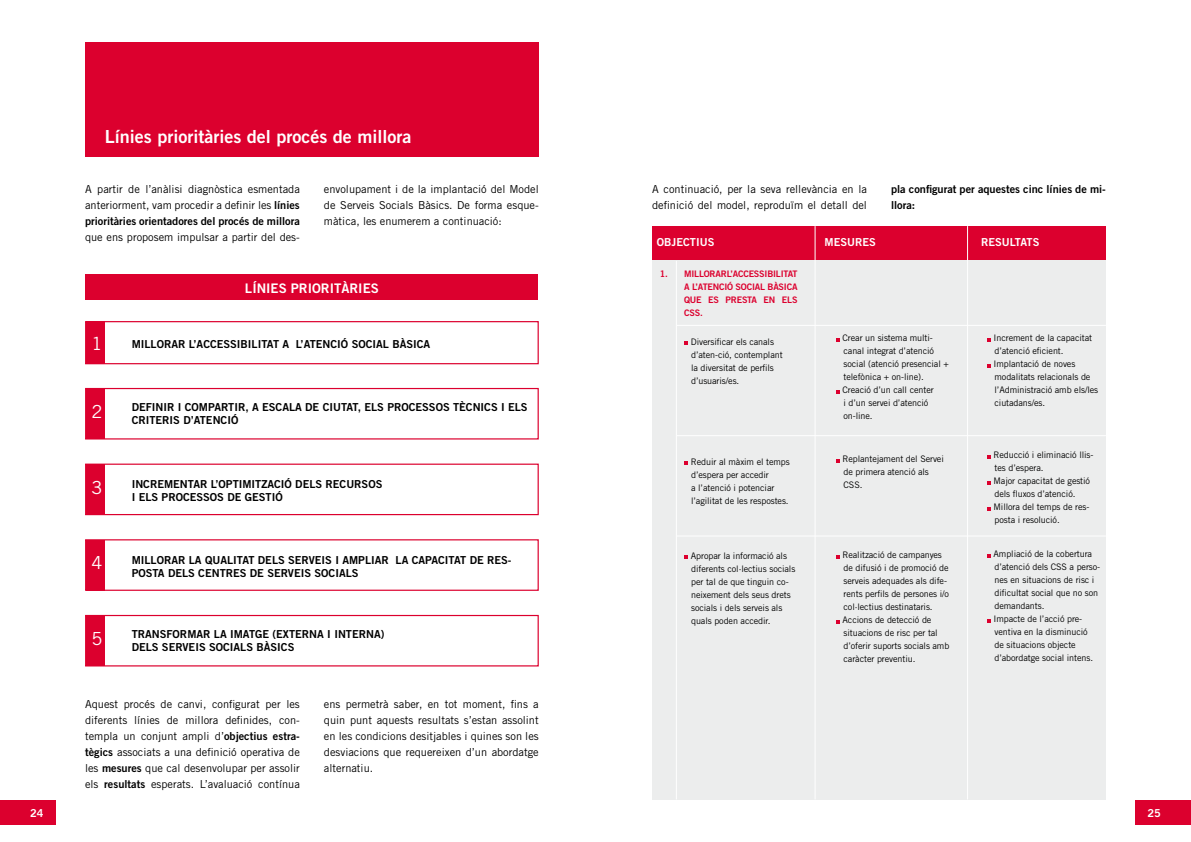
<style>
.page{position:relative;width:1191px;height:842px;background:#fff}
.page>*{position:absolute;margin:0;border:0;box-sizing:border-box;transform-origin:0 0}
.t1{font:18px "Trade Gothic Bold Two";color:#fff}
.t2{font:18px "Trade Gothic";color:#fff}
.t3{font:13.2px "Trade Gothic Bold Two";color:#fff}
.t4{font:11px/16px "Trade Gothic";color:#000;text-align:justify}
.t5{font:11px/13px "Trade Gothic Bold Two";color:#000}
.t6{font:11px "Trade Gothic Bold Two";color:#fff}
.t7{font:9px/13px "Trade Gothic";letter-spacing:-.01em;color:#000}
.t8{font:9px/13px "Trade Gothic Bold Two";letter-spacing:-.02em;color:#dc002e;text-align:justify}
.s1{font-family:"Trade Gothic Bold Two"}
</style>
<div class="page">
<div style="left:0;top:800px;width:56px;height:25px;background:#dc002e"></div>
<div style="left:1135px;top:800px;width:56px;height:25px;background:#dc002e"></div>
<div style="left:652px;top:228px;width:454px;height:571px;background:#eceded"></div>
<div style="left:85px;top:42px;width:454px;height:114px;background:#dc002e"></div>
<div style="left:86px;top:275px;width:452px;height:25px;background:#dc002e"></div>
<div style="left:86px;top:322px;width:19px;height:42px;background:#dc002e"></div>
<div style="left:85px;top:321px;width:454px;height:43px;border:1px solid #dc002e"></div>
<div style="left:86px;top:388px;width:19px;height:51px;background:#dc002e"></div>
<div style="left:85px;top:388px;width:454px;height:51px;border:1px solid #dc002e"></div>
<div style="left:86px;top:464px;width:19px;height:51px;background:#dc002e"></div>
<div style="left:85px;top:464px;width:454px;height:51px;border:1px solid #dc002e"></div>
<div style="left:86px;top:540px;width:19px;height:50px;background:#dc002e"></div>
<div style="left:85px;top:539px;width:454px;height:52px;border:1px solid #dc002e"></div>
<div style="left:86px;top:615px;width:19px;height:51px;background:#dc002e"></div>
<div style="left:85px;top:615px;width:454px;height:51px;border:1px solid #dc002e"></div>
<div style="left:652px;top:226px;width:454px;height:34px;background:#dc002e"></div>
<hr style="left:676px;top:261px;width:1px;height:538px;background:#fff">
<hr style="left:814px;top:226px;width:1px;height:573px;background:#fff">
<hr style="left:967px;top:226px;width:1px;height:573px;background:#fff">
<svg style="left:684px;top:341px;width:3px;height:4px"></svg>
<svg style="left:684px;top:461px;width:3px;height:4px"></svg>
<svg style="left:684px;top:555px;width:3px;height:4px"></svg>
<svg style="left:836px;top:338px;width:4px;height:3px"></svg>
<svg style="left:836px;top:390px;width:4px;height:3px"></svg>
<svg style="left:836px;top:459px;width:4px;height:3px"></svg>
<svg style="left:836px;top:555px;width:4px;height:3px"></svg>
<svg style="left:836px;top:620px;width:4px;height:3px"></svg>
<svg style="left:987px;top:338px;width:4px;height:3px"></svg>
<svg style="left:987px;top:364px;width:4px;height:3px"></svg>
<svg style="left:987px;top:455px;width:4px;height:3px"></svg>
<svg style="left:987px;top:481px;width:4px;height:3px"></svg>
<svg style="left:987px;top:507px;width:4px;height:3px"></svg>
<svg style="left:987px;top:554px;width:4px;height:3px"></svg>
<svg style="left:987px;top:619px;width:4px;height:3px"></svg>
<hr style="left:677px;top:435px;width:429px;height:1px;background:#fff">
<hr style="left:677px;top:325px;width:429px;height:1px;background:#fff">
<hr style="left:677px;top:535px;width:429px;height:1px;background:#fff">
<h1 class="t1" style="left:105px;top:126px;width:308px">Línies prioritàries del procés de millora</h1>
<p class="t4" style="left:85px;top:181px;width:216px">A partir de l’anàlisi diagnòstica esmentada anteriorment, vam procedir a definir les <span class="s1">línies</span></p>
<p class="t5" style="left:85px;top:214px;width:216px">prioritàries orientadores del procés de millora</p>
<p class="t4" style="left:85px;top:229px;width:216px">que ens proposem impulsar a partir del des-</p>
<p class="t4" style="left:324px;top:181px;width:216px">envolupament i de la implantació del Model de Serveis Socials Bàsics. De forma esque&shy;màtica, les enumerem a continuació:</p>
<h2 class="t3" style="left:245px;top:280px;width:135px">LÍNIES PRIORITÀRIES</h2>
<h1 class="t2" style="left:91px;top:333px;width:12px">1</h1>
<p class="t5" style="left:132px;top:337px;width:300px">MILLORAR L’ACCESSIBILITAT A L’ATENCIÓ SOCIAL BÀSICA</p>
<h1 class="t2" style="left:91px;top:401px;width:12px">2</h1>
<p class="t5" style="left:132px;top:400px;width:397px">DEFINIR I COMPARTIR, A ESCALA DE CIUTAT, ELS PROCESSOS TÈCNICS I ELS<br>CRITERIS D’ATENCIÓ</p>
<h1 class="t2" style="left:91px;top:476px;width:12px">3</h1>
<p class="t5" style="left:132px;top:478px;width:252px">INCREMENTAR L’OPTIMITZACIÓ DELS RECURSOS<br>I ELS PROCESSOS DE GESTIÓ</p>
<h1 class="t2" style="left:91px;top:552px;width:12px">4</h1>
<p class="t5" style="left:132px;top:553px;width:381px">MILLORAR LA QUALITAT DELS SERVEIS I AMPLIAR LA CAPACITAT DE RES-<br>POSTA DELS CENTRES DE SERVEIS SOCIALS</p>
<h1 class="t2" style="left:91px;top:628px;width:12px">5</h1>
<p class="t5" style="left:132px;top:627px;width:254px">TRANSFORMAR LA IMATGE (EXTERNA I INTERNA)<br>DELS SERVEIS SOCIALS BÀSICS</p>
<p class="t4" style="left:85px;top:696px;width:216px">Aquest procés de canvi, configurat per les diferents línies de millora definides, con&shy;templa un conjunt ampli d’<span class="s1">objectius estra&shy;tègics</span> associats a una definició operativa de les <span class="s1">mesures</span> que cal desenvolupar per assolir els <span class="s1">resultats</span> esperats. L’avaluació contínua</p>
<p class="t4" style="left:324px;top:696px;width:216px">ens permetrà saber, en tot moment, fins a quin punt aquests resultats s’estan assolint en les condicions desitjables i quines son les desviacions que requereixen d’un abordatge alternatiu.</p>
<p class="t4" style="left:652px;top:181px;width:216px">A continuació, per la seva rellevància en la definició del model, reproduïm el detall del</p>
<p class="t5" style="left:891px;top:181px;width:216px;line-height:16px">pla configurat per aquestes cinc línies de mi&shy;llora:</p>
<p class="t6" style="left:657px;top:236px;width:59px">OBJECTIUS</p>
<p class="t6" style="left:824px;top:236px;width:53px">MESURES</p>
<p class="t6" style="left:981px;top:236px;width:60px">RESULTATS</p>
<p class="t8" style="left:684px;top:267px;width:115px">MILLORAR L’ACCESSIBILITAT A L’ATENCIÓ SOCIAL BÀSICA QUE ES PRESTA EN ELS CSS.</p>
<p class="t7" style="left:691px;top:335px;width:93px">Diversificar els canals d’aten-ció, contemplant la diversitat de perfils d’usuaris/es.</p>
<p class="t8" style="left:660px;top:267px;width:10px">1.</p>
<p class="t7" style="left:842px;top:331px;width:108px">Crear un sistema multi&shy;canal integrat d’atenció social (atenció presencial + telefònica + on-line).<br>Creació d’un call center<br>i d’un servei d’atenció on-line.</p>
<p class="t7" style="left:842px;top:452px;width:103px">Replantejament del Servei de primera atenció als<br>CSS.</p>
<p class="t7" style="left:993px;top:331px;width:106px">Increment de la capacitat d’atenció eficient.<br>Implantació de noves modalitats relacionals de l’Administració amb els/les ciutadans/es.</p>
<p class="t7" style="left:993px;top:448px;width:101px">Reducció i eliminació llis&shy;tes d’espera.<br>Major capacitat de gestió dels fluxos d’atenció.<br>Millora del temps de res&shy;posta i resolució.</p>
<p class="t7" style="left:993px;top:547px;width:108px">Ampliació de la cobertura d’atenció dels CSS a perso&shy;nes en situacions de risc i dificultat social que no son demandants.<br>Impacte de l’acció pre&shy;ventiva en la disminució<br>de situacions objecte d’abordatge social intens.</p>
<p class="t7" style="left:691px;top:455px;width:100px">Reduir al màxim el temps d’espera per accedir<br>a l’atenció i potenciar l’agilitat de les respostes.</p>
<p class="t7" style="left:842px;top:548px;width:108px">Realització de campanyes de difusió i de promoció de serveis adequades als dife&shy;rents perfils de persones i/o col·lectius destinataris.<br>Accions de detecció de situacions de risc per tal d’oferir suports socials amb caràcter preventiu.</p>
<p class="t7" style="left:691px;top:549px;width:106px">Apropar la informació als diferents col·lectius socials per tal de que tinguin co&shy;neixement dels seus drets socials i dels serveis als quals poden accedir.</p>
<p class="t6" style="left:30px;top:806px;width:15px">24</p>
<p class="t6" style="left:1147px;top:806px;width:15px">25</p>
</div>
